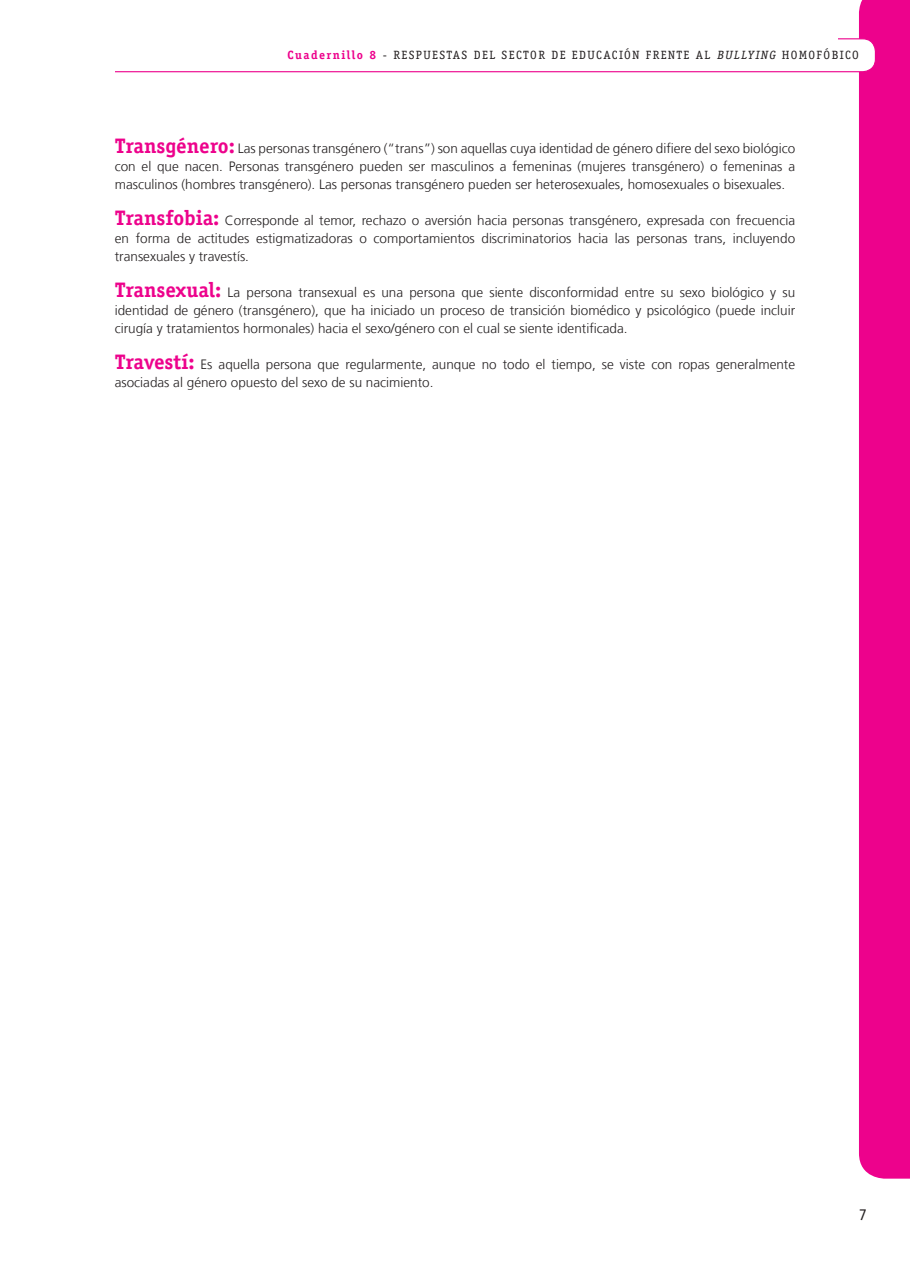
<style>
.page{position:relative;width:910px;height:1280px;background:#fff}
.page>*{position:absolute;margin:0;border:0;box-sizing:border-box;transform-origin:0 0}
.t1{font:16.5px "Officina Sans Std";color:#231f20}
.t2{font:300 13.5px/18px "Frutiger LT Com";color:#231f20;text-align:justify}
.t3{font:12px "Officina Serif Std";letter-spacing:.12em;color:#231f20}
.s1{font-weight:700;color:#ed028c}
.s2{font-style:italic}
.s3{font-family:"Officina Serif Std";font-weight:700;font-size:21px;color:#ed028c}
</style>
<div class="page">
<div style="left:859px;top:0;width:51px;height:1179px;background:#ed028c"></div>
<div style="left:90px;top:39px;width:785px;height:33px;background:#fff;border-radius:13px"></div>
<div style="left:89px;top:38px;width:787px;height:34px;border:1px solid #ed028c;border-radius:13px"></div>
<div style="left:82px;top:27px;width:33px;height:54px;background:#fff"></div>
<div style="left:106px;top:35px;width:732px;height:9px;background:#fff"></div>
<p class="t3" style="left:288px;top:48px;width:573px"><span class="s1">Cuadernillo 8</span> - RESPUESTAS DEL SECTOR DE EDUCACIÓN FRENTE AL <span class="s2">BULLYING</span> HOMOFÓBICO</p>
<p class="t2" style="left:115px;top:139px;width:682px"><span class="s3">Transgénero:</span> Las personas transgénero (“trans”) son aquellas cuya identidad de género difiere del sexo biológico con el que nacen. Personas transgénero pueden ser masculinos a femeninas (mujeres transgénero) o femeninas a masculinos (hombres transgénero). Las personas transgénero pueden ser heterosexuales, homosexuales o bisexuales.</p>
<p class="t2" style="left:115px;top:211px;width:682px"><span class="s3">Transfobia:</span> Corresponde al temor, rechazo o aversión hacia personas transgénero, expresada con frecuencia en forma de actitudes estigmatizadoras o comportamientos discriminatorios hacia las personas trans, incluyendo transexuales y travestís.</p>
<p class="t2" style="left:115px;top:283px;width:682px"><span class="s3">Transexual:</span> La persona transexual es una persona que siente disconformidad entre su sexo biológico y su identidad de género (transgénero), que ha iniciado un proceso de transición biomédico y psicológico (puede incluir cirugía y tratamientos hormonales) hacia el sexo/género con el cual se siente identificada.</p>
<p class="t2" style="left:115px;top:355px;width:682px"><span class="s3">Travestí:</span> Es aquella persona que regularmente, aunque no todo el tiempo, se viste con ropas generalmente asociadas al género opuesto del sexo de su nacimiento.</p>
<p class="t1" style="left:859px;top:1205px;width:10px">7</p>
</div>
